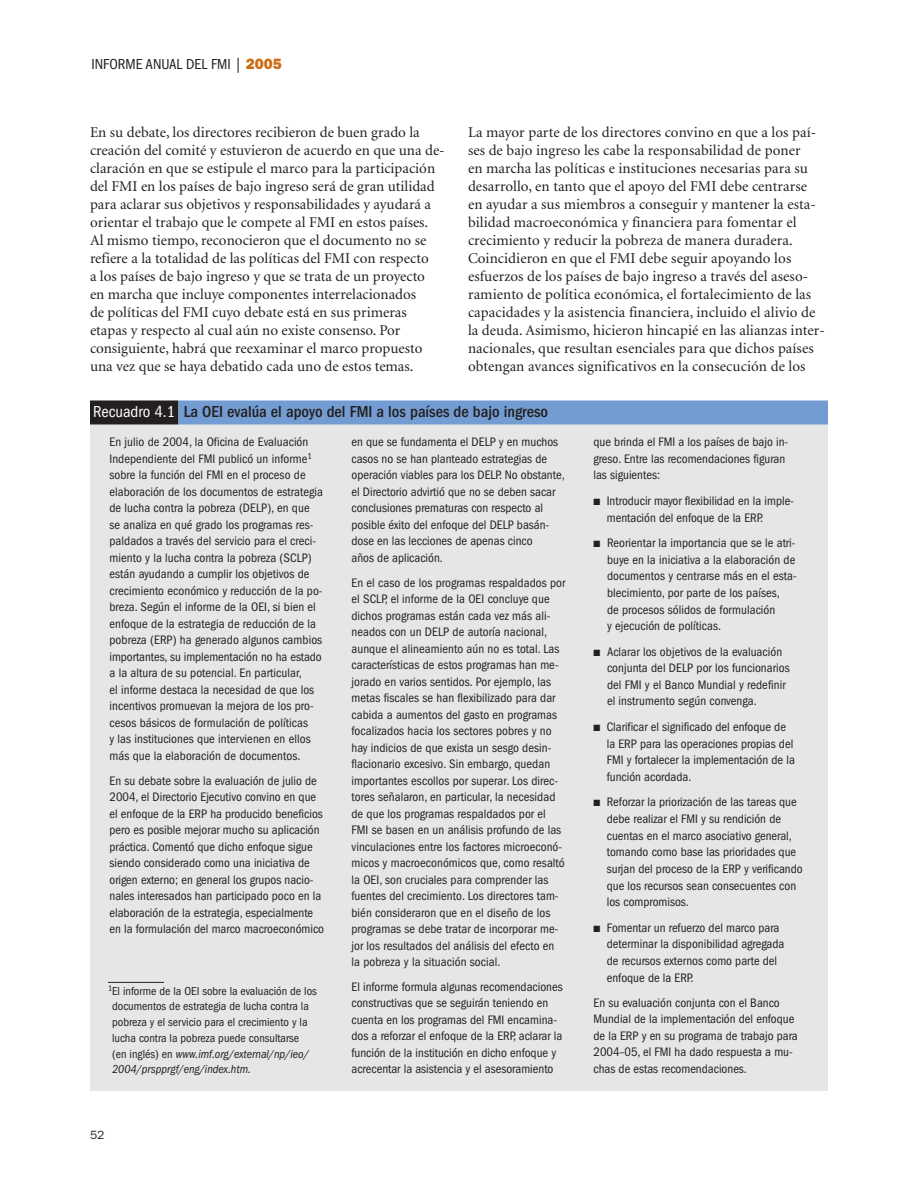
<style>
.page{position:relative;width:918px;height:1188px;background:#fff}
.page>*{position:absolute;margin:0;border:0;box-sizing:border-box;transform-origin:0 0}
.t1{font:500 condensed 16.5px "Franklin Gothic";color:#231f1f}
.t2{font:15px/18px "Minion";color:#231f1f}
.t3{font:condensed 15px "Franklin Gothic";color:#231f1f}
.t4{font:condensed 12.75px/16.5px "Franklin Gothic";letter-spacing:.005em;color:#231f1f}
.t5{font:condensed 12px/15.8px "Franklin Gothic";color:#231f1f}
.t6{font:12px "Franklin Gothic";color:#231f1f}
.s1{font-weight:800;font-stretch:normal;color:#ce6d17}
.s2{font-weight:400;color:#fff}
.s3{font-style:italic}
</style>
<div class="page">
<div style="left:90px;top:424px;width:738px;height:667px;background:#e5e6e7"></div>
<div style="left:90px;top:400px;width:88px;height:24px;background:#231f1f"></div>
<div style="left:178px;top:400px;width:650px;height:24px;background:#739cd2"></div>
<hr style="left:108px;top:982px;width:56px;height:1px;background:#231f1f">
<p class="t3" style="left:92px;top:59px;width:192px">INFORME ANUAL DEL FMI | <span class="s1">2005</span></p>
<p class="t2" style="left:90px;top:124px;width:356px">En su debate, los directores recibieron de buen grado la creación del comité y estuvieron de acuerdo en que una de&shy;claración en que se estipule el marco para la participación del FMI en los países de bajo ingreso será de gran utilidad para aclarar sus objetivos y responsabilidades y ayudará a orientar el trabajo que le compete al FMI en estos países.<br>Al mismo tiempo, reconocieron que el documento no se refiere a la totalidad de las políticas del FMI con respecto<br>a los países de bajo ingreso y que se trata de un proyecto<br>en marcha que incluye componentes interrelacionados<br>de políticas del FMI cuyo debate está en sus primeras etapas y respecto al cual aún no existe consenso. Por consiguiente, habrá que reexaminar el marco propuesto una vez que se haya debatido cada uno de estos temas.</p>
<p class="t2" style="left:468px;top:124px;width:358px">La mayor parte de los directores convino en que a los paí&shy;ses de bajo ingreso les cabe la responsabilidad de poner<br>en marcha las políticas e instituciones necesarias para su desarrollo, en tanto que el apoyo del FMI debe centrarse en ayudar a sus miembros a conseguir y mantener la esta&shy;bilidad macroeconómica y financiera para fomentar el crecimiento y reducir la pobreza de manera duradera.<br>Coincidieron en que el FMI debe seguir apoyando los esfuerzos de los países de bajo ingreso a través del aseso&shy;ramiento de política económica, el fortalecimiento de las capacidades y la asistencia financiera, incluido el alivio de la deuda. Asimismo, hicieron hincapié en las alianzas inter&shy;nacionales, que resultan esenciales para que dichos países obtengan avances significativos en la consecución de los</p>
<p class="t1" style="left:93px;top:406px;width:457px"><span class="s2">Recuadro 4.1</span> La OEI evalúa el apoyo del FMI a los países de bajo ingreso</p>
<p class="t4" style="left:110px;top:435px;width:215px">En julio de 2004, la Oficina de Evaluación Independiente del FMI publicó un informe<sup>1 </sup>sobre la función del FMI en el proceso de elaboración de los documentos de estrategia de lucha contra la pobreza (DELP), en que se analiza en qué grado los programas res&shy;paldados a través del servicio para el creci&shy;miento y la lucha contra la pobreza (SCLP) están ayudando a cumplir los objetivos de crecimiento económico y reducción de la po&shy;breza. Según el informe de la OEI, si bien el enfoque de la estrategia de reducción de la pobreza (ERP) ha generado algunos cambios importantes, su implementación no ha estado a la altura de su potencial. En particular,<br>el informe destaca la necesidad de que los incentivos promuevan la mejora de los pro&shy;cesos básicos de formulación de políticas<br>y las instituciones que intervienen en ellos más que la elaboración de documentos.</p>
<p class="t4" style="left:110px;top:773px;width:216px">En su debate sobre la evaluación de julio de 2004, el Directorio Ejecutivo convino en que el enfoque de la ERP ha producido beneficios pero es posible mejorar mucho su aplicación práctica. Comentó que dicho enfoque sigue siendo considerado como una iniciativa de origen externo; en general los grupos nacio&shy;nales interesados han participado poco en la elaboración de la estrategia, especialmente en la formulación del marco macroeconómico</p>
<p class="t4" style="left:352px;top:435px;width:215px">en que se fundamenta el DELP y en muchos casos no se han planteado estrategias de operación viables para los DELP. No obstante, el Directorio advirtió que no se deben sacar conclusiones prematuras con respecto al posible éxito del enfoque del DELP basán&shy;dose en las lecciones de apenas cinco<br>años de aplicación.</p>
<p class="t4" style="left:352px;top:575px;width:215px">En el caso de los programas respaldados por el SCLP, el informe de la OEI concluye que dichos programas están cada vez más ali&shy;neados con un DELP de autoría nacional, aunque el alineamiento aún no es total. Las características de estos programas han me&shy;jorado en varios sentidos. Por ejemplo, las metas fiscales se han flexibilizado para dar cabida a aumentos del gasto en programas focalizados hacia los sectores pobres y no hay indicios de que exista un sesgo desin&shy;flacionario excesivo. Sin embargo, quedan importantes escollos por superar. Los direc&shy;tores señalaron, en particular, la necesidad de que los programas respaldados por el FMI se basen en un análisis profundo de las vinculaciones entre los factores microeconó&shy;micos y macroeconómicos que, como resaltó la OEI, son cruciales para comprender las fuentes del crecimiento. Los directores tam&shy;bién consideraron que en el diseño de los programas se debe tratar de incorporar me&shy;jor los resultados del análisis del efecto en la pobreza y la situación social.</p>
<p class="t4" style="left:352px;top:980px;width:213px">El informe formula algunas recomendaciones constructivas que se seguirán teniendo en cuenta en los programas del FMI encamina&shy;dos a reforzar el enfoque de la ERP, aclarar la función de la institución en dicho enfoque y acrecentar la asistencia y el asesoramiento</p>
<p class="t5" style="left:112px;top:984px;width:206px;text-indent:-4px"><sup>1</sup>El informe de la OEI sobre la evaluación de los documentos de estrategia de lucha contra la pobreza y el servicio para el crecimiento y la lucha contra la pobreza puede consultarse<br>(en inglés) en <span class="s3">www.imf.org/external/np/ieo/ 2004/prspprgf/eng/index.htm.</span></p>
<p class="t6" style="left:90px;top:1130px;width:16px">52</p>
<p class="t4" style="left:594px;top:435px;width:196px">que brinda el FMI a los países de bajo in&shy;greso. Entre las recomendaciones figuran las siguientes:</p>
<p class="t4" style="left:607px;top:494px;width:189px;text-indent:-13px">■ Introducir mayor flexibilidad en la imple&shy;mentación del enfoque de la ERP.</p>
<p class="t4" style="left:607px;top:536px;width:191px;text-indent:-14px">■ Reorientar la importancia que se le atri&shy;buye en la iniciativa a la elaboración de documentos y centrarse más en el esta&shy;blecimiento, por parte de los países,<br>de procesos sólidos de formulación<br>y ejecución de políticas.</p>
<p class="t4" style="left:607px;top:644px;width:184px;text-indent:-14px">■ Aclarar los objetivos de la evaluación conjunta del DELP por los funcionarios del FMI y el Banco Mundial y redefinir el instrumento según convenga.</p>
<p class="t4" style="left:607px;top:720px;width:190px;text-indent:-13px">■ Clarificar el significado del enfoque de la ERP para las operaciones propias del FMI y fortalecer la implementación de la función acordada.</p>
<p class="t4" style="left:607px;top:795px;width:197px;text-indent:-13px">■ Reforzar la priorización de las tareas que debe realizar el FMI y su rendición de cuentas en el marco asociativo general, tomando como base las prioridades que surjan del proceso de la ERP y verificando que los recursos sean consecuentes con los compromisos.</p>
<p class="t4" style="left:607px;top:920px;width:179px;text-indent:-13px">■ Fomentar un refuerzo del marco para determinar la disponibilidad agregada de recursos externos como parte del enfoque de la ERP.</p>
<p class="t4" style="left:594px;top:995px;width:206px">En su evaluación conjunta con el Banco Mundial de la implementación del enfoque de la ERP y en su programa de trabajo para 2004–05, el FMI ha dado respuesta a mu&shy;chas de estas recomendaciones.</p>
</div>
